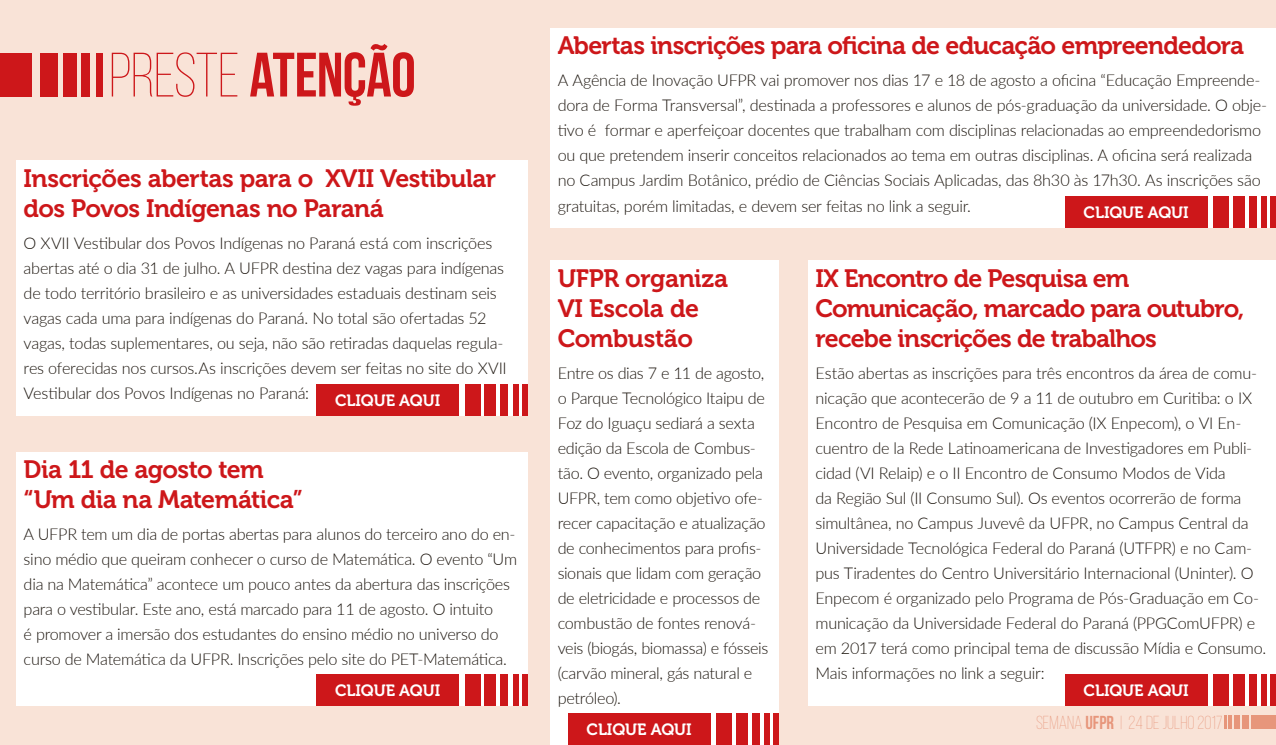
<style>
.page{position:relative;width:1276px;height:745px;background:#fff}
.page>*{position:absolute;margin:0;border:0;box-sizing:border-box;transform-origin:0 0}
.t1{font:700 62.5px "Bebas Neue";letter-spacing:-.01em;color:#cd171a}
.t2{font:25px/30px "Museo 700";letter-spacing:-.025em;color:#cd171a}
.t3{font:300 18.75px "Bebas Neue";color:#e7967b}
.t4{font:300 16.25px/25px "Lato";letter-spacing:-.015em;color:#1d160f}
.t5{font:16.25px "Museo 700";letter-spacing:-.005em;color:#fff}
.s1{font-weight:300}
.s2{font-weight:700}
</style>
<div class="page">
<div style="left:0;top:0;width:1276px;height:744px;background:#f9e3d7"></div>
<div style="left:96px;top:53px;width:7px;height:43px;background:#cd171a"></div>
<div style="left:81px;top:53px;width:9px;height:43px;background:#cd171a"></div>
<div style="left:63px;top:53px;width:13px;height:43px;background:#cd171a"></div>
<div style="left:40px;top:53px;width:18px;height:43px;background:#cd171a"></div>
<div style="left:0;top:53px;width:31px;height:43px;background:#cd171a"></div>
<div style="left:16px;top:161px;width:511px;height:254px;background:#fff"></div>
<div style="left:16px;top:451px;width:511px;height:254px;background:#fff"></div>
<div style="left:550px;top:28px;width:726px;height:199px;background:#fff"></div>
<div style="left:808px;top:260px;width:468px;height:445px;background:#fff"></div>
<div style="left:550px;top:260px;width:229px;height:484px;background:#fff"></div>
<div style="left:513px;top:384px;width:6px;height:31px;background:#cd171a"></div>
<div style="left:522px;top:384px;width:5px;height:31px;background:#cd171a"></div>
<div style="left:500px;top:384px;width:8px;height:31px;background:#cd171a"></div>
<div style="left:485px;top:384px;width:11px;height:31px;background:#cd171a"></div>
<div style="left:465px;top:384px;width:15px;height:31px;background:#cd171a"></div>
<div style="left:316px;top:384px;width:143px;height:31px;background:#cd171a"></div>
<div style="left:513px;top:673px;width:6px;height:32px;background:#cd171a"></div>
<div style="left:522px;top:673px;width:5px;height:32px;background:#cd171a"></div>
<div style="left:500px;top:673px;width:8px;height:32px;background:#cd171a"></div>
<div style="left:485px;top:673px;width:11px;height:32px;background:#cd171a"></div>
<div style="left:465px;top:673px;width:15px;height:32px;background:#cd171a"></div>
<div style="left:316px;top:673px;width:143px;height:32px;background:#cd171a"></div>
<div style="left:1261px;top:196px;width:6px;height:31px;background:#cd171a"></div>
<div style="left:1270px;top:196px;width:6px;height:31px;background:#cd171a"></div>
<div style="left:1249px;top:196px;width:7px;height:31px;background:#cd171a"></div>
<div style="left:1233px;top:196px;width:11px;height:31px;background:#cd171a"></div>
<div style="left:1213px;top:196px;width:15px;height:31px;background:#cd171a"></div>
<div style="left:1065px;top:196px;width:142px;height:31px;background:#cd171a"></div>
<div style="left:1261px;top:673px;width:6px;height:32px;background:#cd171a"></div>
<div style="left:1270px;top:673px;width:6px;height:32px;background:#cd171a"></div>
<div style="left:1249px;top:673px;width:7px;height:32px;background:#cd171a"></div>
<div style="left:1233px;top:673px;width:11px;height:32px;background:#cd171a"></div>
<div style="left:1213px;top:673px;width:15px;height:32px;background:#cd171a"></div>
<div style="left:1065px;top:673px;width:142px;height:32px;background:#cd171a"></div>
<div style="left:764px;top:713px;width:6px;height:31px;background:#cd171a"></div>
<div style="left:773px;top:713px;width:6px;height:31px;background:#cd171a"></div>
<div style="left:752px;top:713px;width:7px;height:31px;background:#cd171a"></div>
<div style="left:736px;top:713px;width:11px;height:31px;background:#cd171a"></div>
<div style="left:716px;top:713px;width:16px;height:31px;background:#cd171a"></div>
<div style="left:568px;top:713px;width:142px;height:31px;background:#cd171a"></div>
<svg style="left:1224px;top:715px;width:2px;height:13px"></svg>
<hr style="left:1228px;top:715px;width:4px;height:13px;background:#e7967b">
<div style="left:1234px;top:715px;width:5px;height:13px;background:#e7967b"></div>
<div style="left:1242px;top:715px;width:6px;height:13px;background:#e7967b"></div>
<div style="left:1251px;top:715px;width:25px;height:13px;background:#e7967b"></div>
<h1 class="t1" style="left:109px;top:41px;width:308px"><span class="s1">PRESTE</span> ATENÇÃO</h1>
<h2 class="t2" style="left:24px;top:164px;width:474px">Inscrições abertas para o XVII Vestibular dos Povos Indígenas no Paraná</h2>
<p class="t4" style="left:24px;top:230px;width:485px">O XVII Vestibular dos Povos Indígenas no Paraná está com inscrições abertas até o dia 31 de julho. A UFPR destina dez vagas para indígenas de todo território brasileiro e as universidades estaduais destinam seis vagas cada uma para indígenas do Paraná. No total são ofertadas 52 vagas, todas suplementares, ou seja, não são retiradas daquelas regula&shy;res oferecidas nos cursos.As inscrições devem ser feitas no site do XVII Vestibular dos Povos Indígenas no Paraná:</p>
<p class="t5" style="left:335px;top:391px;width:107px">CLIQUE AQUI</p>
<h2 class="t2" style="left:24px;top:454px;width:281px">Dia 11 de agosto tem “Um dia na Matemática”</h2>
<p class="t4" style="left:24px;top:521px;width:495px">A UFPR tem um dia de portas abertas para alunos do terceiro ano do en&shy;sino médio que queiram conhecer o curso de Matemática. O evento “Um dia na Matemática” acontece um pouco antes da abertura das inscrições para o vestibular. Este ano, está marcado para 11 de agosto. O intuito<br>é promover a imersão dos estudantes do ensino médio no universo do curso de Matemática da UFPR. Inscrições pelo site do PET-Matemática.</p>
<p class="t5" style="left:335px;top:680px;width:107px">CLIQUE AQUI</p>
<h2 class="t2" style="left:558px;top:31px;width:688px">Abertas inscrições para oficina de educação empreendedora</h2>
<p class="t4" style="left:558px;top:67px;width:711px">A Agência de Inovação UFPR vai promover nos dias 17 e 18 de agosto a oficina “Educação Empreende&shy;dora de Forma Transversal”, destinada a professores e alunos de pós-graduação da universidade. O obje&shy;tivo é formar e aperfeiçoar docentes que trabalham com disciplinas relacionadas ao empreendedorismo ou que pretendem inserir conceitos relacionados ao tema em outras disciplinas. A oficina será realizada no Campus Jardim Botânico, prédio de Ciências Sociais Aplicadas, das 8h30 às 17h30. As inscrições são gratuitas, porém limitadas, e devem ser feitas no link a seguir.</p>
<p class="t5" style="left:1083px;top:203px;width:107px">CLIQUE AQUI</p>
<h2 class="t2" style="left:558px;top:263px;width:172px">UFPR organiza<br>VI Escola de<br>Combustão</h2>
<p class="t4" style="left:558px;top:359px;width:212px">Entre os dias 7 e 11 de agosto, o Parque Tecnológico Itaipu de<br>Foz do Iguaçu sediará a sexta edição da Escola de Combus&shy;tão. O evento, organizado pela<br>UFPR, tem como objetivo ofe&shy;recer capacitação e atualização de conhecimentos para profis&shy;sionais que lidam com geração de eletricidade e processos de combustão de fontes renová&shy;veis (biogás, biomassa) e fósseis (carvão mineral, gás natural e petróleo).</p>
<p class="t5" style="left:586px;top:720px;width:107px">CLIQUE AQUI</p>
<h2 class="t2" style="left:815px;top:263px;width:430px">IX Encontro de Pesquisa em<br>Comunicação, marcado para outubro, recebe inscrições de trabalhos</h2>
<p class="t4" style="left:815px;top:359px;width:452px">Estão abertas as inscrições para três encontros da área de comu&shy;nicação que acontecerão de 9 a 11 de outubro em Curitiba: o IX Encontro de Pesquisa em Comunicação (IX Enpecom), o VI En&shy;cuentro de la Rede Latinoamericana de Investigadores em Publi&shy;cidad (VI Relaip) e o II Encontro de Consumo Modos de Vida<br>da Região Sul (II Consumo Sul). Os eventos ocorrerão de forma simultânea, no Campus Juvevê da UFPR, no Campus Central da Universidade Tecnológica Federal do Paraná (UTFPR) e no Cam&shy;pus Tiradentes do Centro Universitário Internacional (Uninter). O Enpecom é organizado pelo Programa de Pós- Graduação em Co&shy;municação da Universidade Federal do Paraná (PPGComUFPR) e em 2017 terá como principal tema de discussão Mídia e Consumo.<br>Mais informações no link a seguir:</p>
<p class="t5" style="left:1083px;top:680px;width:107px">CLIQUE AQUI</p>
<p class="t3" style="left:1036px;top:712px;width:188px">SEMANA <span class="s2">UFPR</span> | 24 DE JULHO 2017</p>
</div>
